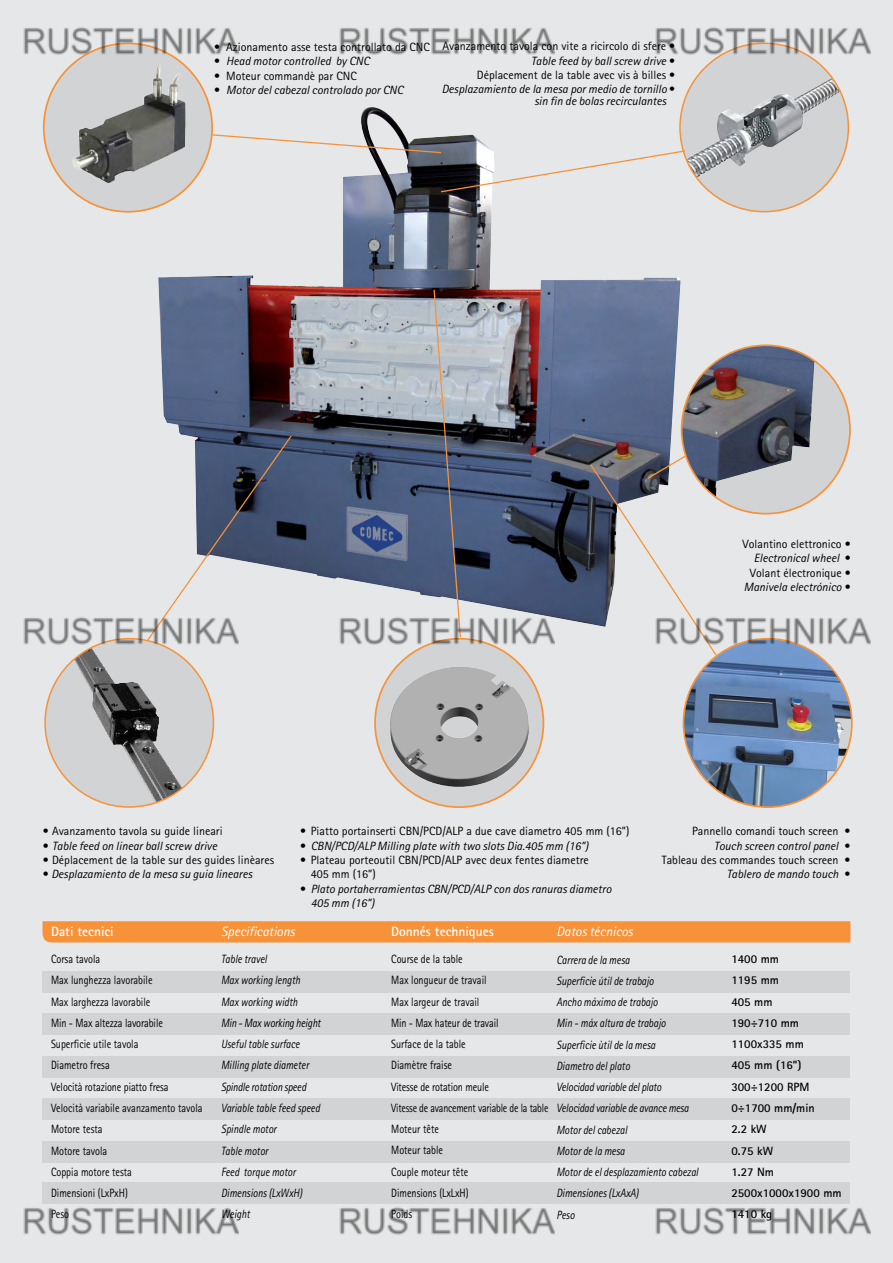
<style>
.page{position:relative;width:893px;height:1263px;background:#e6e7e8}
.page>*{position:absolute;margin:0;border:0;box-sizing:border-box;transform-origin:0 0}
.t1{font:italic 13.5px "Rotis Sans Serif";color:#fff}
.t2{font:700 13.5px "Rotis Sans Serif";color:#fff}
.t3{font:12px/14.4px "Rotis Sans Serif";color:#000;text-align:right}
.t4{font:12px/21.3px "Rotis Sans Serif";color:#000;scale:.85 1}
.t5{font:italic 12px/21.3px "Rotis Sans Serif";color:#000;scale:.85 1}
.t6{font:italic 12px/14.4px "Rotis Sans Serif";color:#000}
.t7{font:700 12px/21.3px "Rotis Sans Serif";color:#000}
.s1{font-style:normal}
.s2{font-style:italic}
</style>
<div class="page">
<div style="left:43px;top:921px;width:807px;height:21px;background:#f79239"></div>
<div style="left:43px;top:971px;width:807px;height:21px;background:#d1d3d4"></div>
<div style="left:43px;top:1014px;width:807px;height:21px;background:#d1d3d4"></div>
<div style="left:43px;top:1056px;width:807px;height:21px;background:#d1d3d4"></div>
<div style="left:43px;top:1099px;width:807px;height:21px;background:#d1d3d4"></div>
<div style="left:43px;top:1141px;width:807px;height:21px;background:#d1d3d4"></div>
<div style="left:43px;top:1182px;width:807px;height:22px;background:#d1d3d4"></div>
<img style="left:158px;top:107px;width:522px;height:517px">
<div style="left:45px;top:639px;width:168px;height:168px;background:#d1d3d4;border-radius:50%"></div>
<img style="left:67px;top:650px;width:133px;height:157px">
<div style="left:375px;top:639px;width:168px;height:168px;background:#d1d3d4;border-radius:50%"></div>
<img style="left:375px;top:650px;width:168px;height:146px">
<img style="left:44px;top:43px;width:168px;height:169px;border-radius:84px">
<img style="left:683px;top:650px;width:169px;height:157px">
<svg style="left:158px;top:434px;width:135px;height:208px"></svg>
<svg style="left:433px;top:288px;width:29px;height:325px"></svg>
<svg style="left:589px;top:441px;width:129px;height:216px"></svg>
<div style="left:682px;top:345px;width:168px;height:169px;background:#d1d3d4;border-radius:50%"></div>
<img style="left:682px;top:346px;width:132px;height:151px">
<div style="left:680px;top:43px;width:168px;height:169px;background:#d1d3d4;border-radius:50%"></div>
<img style="left:686px;top:78px;width:154px;height:99px">
<svg style="left:210px;top:133px;width:476px;height:60px"></svg>
<img style="left:23px;top:27px;width:215px;height:33px">
<img style="left:339px;top:27px;width:215px;height:28px">
<img style="left:655px;top:27px;width:215px;height:33px">
<img style="left:23px;top:613px;width:215px;height:37px">
<img style="left:338px;top:613px;width:216px;height:37px">
<img style="left:654px;top:613px;width:216px;height:37px">
<img style="left:23px;top:1203px;width:215px;height:32px">
<img style="left:339px;top:1207px;width:215px;height:28px">
<img style="left:655px;top:1207px;width:215px;height:28px">
<p class="t3" style="left:214px;top:39px;width:217px">• Azionamento asse testa controllato da CNC</p>
<p class="t6" style="left:214px;top:54px;width:157px"><span class="s1">•</span> Head motor controlled by CNC</p>
<p class="t3" style="left:214px;top:68px;width:144px">• Moteur commandè par CNC</p>
<p class="t6" style="left:214px;top:83px;width:191px"><span class="s1">•</span> Motor del cabezal controlado por CNC</p>
<p class="t3" style="left:442px;top:39px;width:235px">Avanzamento tavola con vite a ricircolo di sfere • <span class="s2">Table feed by ball screw drive</span> •<br>Déplacement de la table avec vis à billes • <span class="s2">Desplazamiento de la mesa por medio de tornillo</span> •</p>
<p class="t6" style="left:534px;top:94px;width:133px">sin fin de bolas recirculantes</p>
<p class="t3" style="left:743px;top:536px;width:110px">Volantino elettronico •<br><span class="s2">Electronical wheel</span> •<br>Volant électronique •<br><span class="s2">Manivela electrónico</span> •</p>
<p class="t3" style="left:43px;top:824px;width:181px">• Avanzamento tavola su guide lineari</p>
<p class="t6" style="left:43px;top:838px;width:176px"><span class="s1">•</span> Table feed on linear ball screw drive</p>
<p class="t3" style="left:43px;top:852px;width:233px">• Déplacement de la table sur des guides linèares</p>
<p class="t6" style="left:43px;top:867px;width:211px"><span class="s1">•</span> Desplazamiento de la mesa su guia lineares</p>
<p class="t3" style="left:300px;top:824px;width:331px">• Piatto portainserti CBN/PCD/ALP a due cave diametro 405 mm (16”)</p>
<p class="t6" style="left:300px;top:838px;width:290px"><span class="s1">•</span> CBN/PCD/ALP Milling plate with two slots Dia.405 mm (16”)</p>
<p class="t3" style="left:311px;top:852px;width:279px;text-align:left;text-indent:-11px">• Plateau porteoutil CBN/PCD/ALP avec deux fentes diametre<br>405 mm (16”)</p>
<p class="t6" style="left:311px;top:882px;width:302px;text-indent:-11px"><span class="s1">•</span> Plato portaherramientas CBN/PCD/ALP con dos ranuras diametro<br>405 mm (16”)</p>
<p class="t3" style="left:662px;top:824px;width:190px">Pannello comandi touch screen •<br><span class="s2">Touch screen control panel</span> •<br>Tableau des commandes touch screen •<br><span class="s2">Tablero de mando touch</span> •</p>
<p class="t2" style="left:51px;top:923px;width:64px">Dati tecnici</p>
<p class="t4" style="left:51px;top:948px;width:180px">Corsa tavola<br>Max lunghezza lavorabile<br>Max larghezza lavorabile<br>Min - Max altezza lavorabile<br>Superficie utile tavola<br>Diametro fresa<br>Velocità rotazione piatto fresa<br>Velocità variabile avanzamento tavola<br>Motore testa<br>Motore tavola<br>Coppia motore testa<br>Dimensioni (LxPxH)<br>Peso</p>
<p class="t1" style="left:221px;top:923px;width:75px">Specifications</p>
<p class="t5" style="left:221px;top:948px;width:119px">Table travel<br>Max working length<br>Max working width<br>Min - Max working height<br>Useful table surface<br>Milling plate diameter<br>Spindle rotation speed<br>Variable table feed speed<br>Spindle motor<br>Table motor<br>Feed torque motor<br>Dimensions (LxWxH)<br>Weight</p>
<p class="t2" style="left:391px;top:923px;width:104px">Donnés techniques</p>
<p class="t4" style="left:391px;top:948px;width:186px">Course de la table<br>Max longueur de travail<br>Max largeur de travail<br>Min - Max hateur de travail<br>Surface de la table<br>Diamètre fraise<br>Vitesse de rotation meule<br>Vitesse de avancement variable de la table<br>Moteur tête<br>Moteur table<br>Couple moteur tête<br>Dimensions (LxLxH)<br>Poids</p>
<p class="t7" style="left:731px;top:948px;width:112px">1400 mm<br>1195 mm<br>405 mm<br>190÷710 mm<br>1100x335 mm<br>405 mm (16”)<br>300÷1200 RPM<br>0÷1700 mm/min<br>2.2 kW<br>0.75 kW<br>1.27 Nm<br>2500x1000x1900 mm<br>1410 kg</p>
<p class="t1" style="left:556px;top:924px;width:78px">Datos técnicos</p>
<p class="t5" style="left:556px;top:949px;width:169px">Carrera de la mesa<br>Superficie útil de trabajo<br>Ancho máximo de trabajo<br>Min - máx altura de trabajo<br>Superficie ùtil de la mesa<br>Diametro del plato<br>Velocidad variable del plato<br>Velocidad variable de avance mesa<br>Motor del cabezal<br>Motor de la mesa<br>Motor de el desplazamiento cabezal<br>Dimensiones (LxAxA)<br>Peso</p>
</div>
